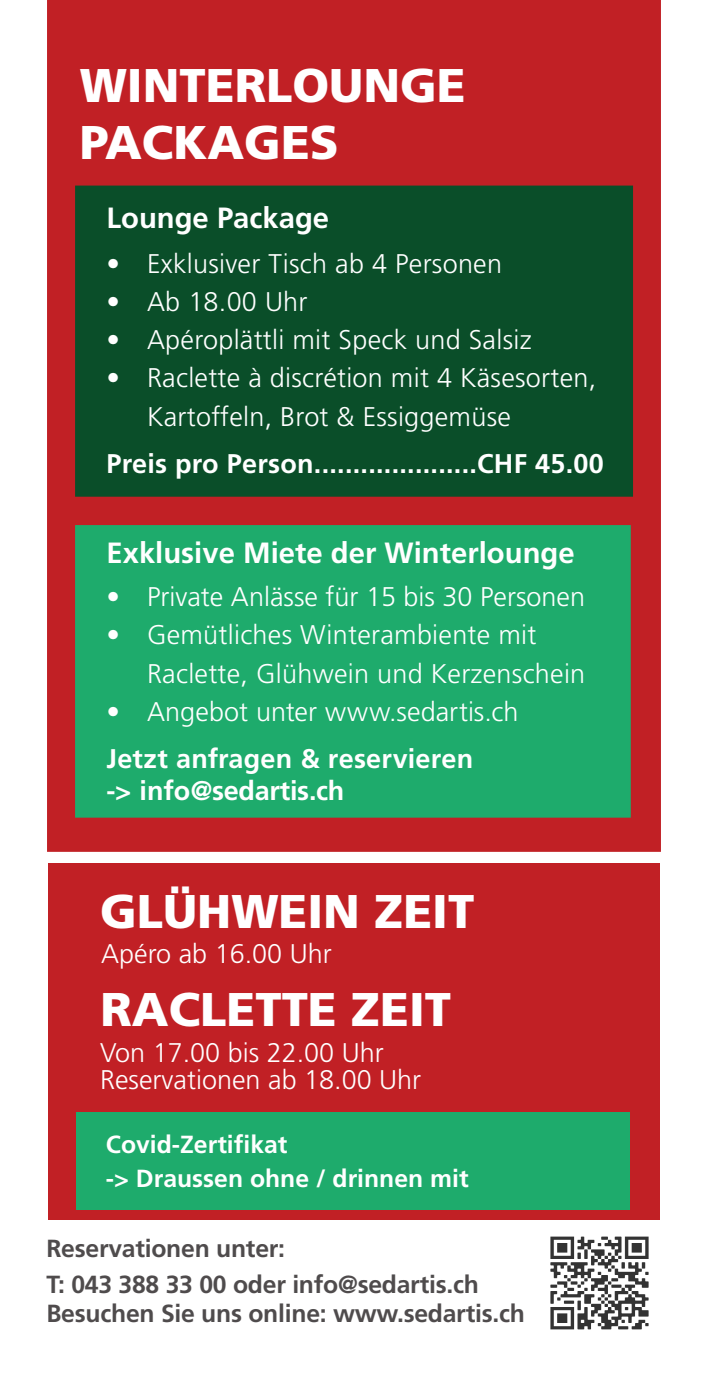
<style>
.page{position:relative;width:708px;height:1378px;background:#fff}
.page>*{position:absolute;margin:0;border:0;box-sizing:border-box;transform-origin:0 0}
.t1{font:900 47.25px "Frutiger LT Std";color:#fff}
.t2{font:700 29.25px "Frutiger LT Std";color:#fff}
.t3{font:300 27px/38.2px "Frutiger LT Std";letter-spacing:.01em;color:#fff}
.t4{font:700 27px/31.5px "Frutiger LT Std";letter-spacing:.01em;color:#fff}
.t5{font:700 24.75px/36px "Frutiger LT Std";letter-spacing:-.01em;color:#231f20}
.t6{font:700 24.75px "Frutiger LT Std";color:#fff}
</style>
<div class="page">
<div style="left:48px;top:863px;width:612px;height:357px;background:#c12025"></div>
<div style="left:48px;top:1px;width:612px;height:850px;background:#c12025"></div>
<div style="left:75px;top:186px;width:558px;height:311px;background:#0a4e29;border:2px solid #0a4e29"></div>
<div style="left:75px;top:525px;width:556px;height:292px;background:#1eab6c;border:2px solid #1eab6c"></div>
<div style="left:77px;top:1112px;width:553px;height:98px;background:#1eab6c"></div>
<img style="left:550px;top:1236px;width:99px;height:94px">
<p class="t1" style="left:80px;top:57px;width:387px">WINTERLOUNGE</p>
<p class="t1" style="left:80px;top:114px;width:261px">PACKAGES</p>
<p class="t2" style="left:107px;top:200px;width:224px">Lounge Package</p>
<p class="t3" style="left:107px;top:245px;width:397px">• Exklusiver Tisch ab 4 Personen</p>
<p class="t3" style="left:107px;top:283px;width:203px">• Ab 18.00 Uhr</p>
<p class="t3" style="left:107px;top:321px;width:427px">• Apéroplättli mit Speck und Salsiz</p>
<p class="t3" style="left:147px;top:359px;width:451px;text-indent:-40px">• Raclette à discrétion mit 4 Käsesorten,<br>Kartoffeln, Brot &amp; Essiggemüse</p>
<p class="t4" style="left:107px;top:448px;width:499px">Preis pro Person.....................CHF 45.00</p>
<p class="t2" style="left:107px;top:536px;width:470px">Exklusive Miete der Winterlounge</p>
<p class="t3" style="left:107px;top:578px;width:480px">• Private Anlässe für 15 bis 30 Personen</p>
<p class="t3" style="left:147px;top:616px;width:440px;text-indent:-40px">• Gemütliches Winterambiente mit<br>Raclette, Glühwein und Kerzenschein</p>
<p class="t3" style="left:107px;top:693px;width:413px">• Angebot unter www.sedartis.ch</p>
<p class="t4" style="left:107px;top:743px;width:368px">Jetzt anfragen &amp; reservieren -&gt; info@sedartis.ch</p>
<p class="t1" style="left:100px;top:882px;width:376px">GLÜHWEIN ZEIT</p>
<p class="t3" style="left:101px;top:935px;width:232px">Apéro ab 16.00 Uhr</p>
<p class="t1" style="left:100px;top:981px;width:352px">RACLETTE ZEIT</p>
<p class="t3" style="left:100px;top:1033px;width:285px">Von 17.00 bis 22.00 Uhr</p>
<p class="t3" style="left:100px;top:1060px;width:323px">Reservationen ab 18.00 Uhr</p>
<p class="t6" style="left:106px;top:1130px;width:183px">Covid-Zertifikat</p>
<p class="t6" style="left:106px;top:1163px;width:364px">-&gt; Draussen ohne / drinnen mit</p>
<p class="t5" style="left:46px;top:1230px;width:434px">Reservationen unter:<br>T: 043 388 33 00 oder info@sedartis.ch</p>
<p class="t5" style="left:46px;top:1295px;width:480px">Besuchen Sie uns online: www.sedartis.ch</p>
</div>
